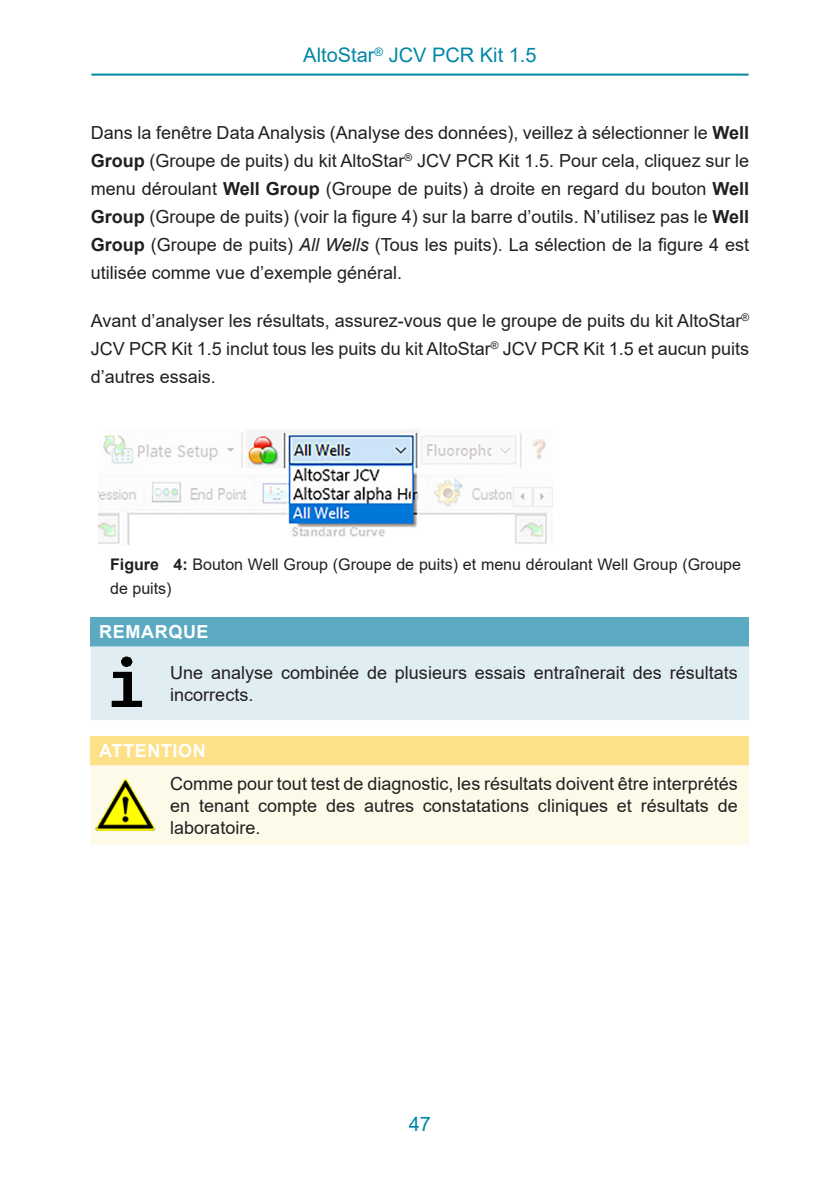
<style>
.page{position:relative;width:840px;height:1191px;background:#fff}
.page>*{position:absolute;margin:0;border:0;box-sizing:border-box;transform-origin:0 0}
.Seitenkopf{font:20px "Arial";color:#0087a6}
.Mengentext{font:18px/28px "Arial";color:#231f20;text-align:justify}
.Note_hazard_conseque{font:18px/22px "Arial";color:#231f20;text-align:justify}
.Note_para{font:18px/22px "Arial";color:#231f20}
.Note_Titel{font:700 18px "Arial";letter-spacing:.035em;color:#fff}
.Titel{font:16px/24px "Arial";color:#231f20}
.s1{font-weight:700}
.s2{font-style:italic}
</style>
<div class="page">
<hr style="left:91px;top:74px;width:657px;height:2px;background:#0087a6">
<img style="left:99px;top:430px;width:453px;height:115px">
<div style="left:91px;top:617px;width:657px;height:29px;background:#5caac2"></div>
<div style="left:91px;top:646px;width:657px;height:74px;background:#e0edf3"></div>
<img style="left:94px;top:652px;width:62px;height:62px">
<div style="left:91px;top:736px;width:657px;height:29px;background:#fee088"></div>
<div style="left:91px;top:765px;width:657px;height:80px;background:#fefaea"></div>
<img style="left:94px;top:774px;width:62px;height:62px">
<p class="Seitenkopf" style="left:303px;top:41px;width:235px">AltoStar<sup>®</sup> JCV PCR Kit 1.5</p>
<p class="Mengentext" style="left:91px;top:119px;width:659px">Dans la fenêtre Data Analysis (Analyse des données), veillez à sélectionner le <span class="s1">Well Group</span> (Groupe de puits) du kit AltoStar<sup>®</sup> JCV PCR Kit 1.5. Pour cela, cliquez sur le menu déroulant <span class="s1">Well Group</span> (Groupe de puits) à droite en regard du bouton <span class="s1">Well Group</span> (Groupe de puits) (voir la figure 4) sur la barre d’outils. N’utilisez pas le <span class="s1">Well Group</span> (Groupe de puits) <span class="s2">All Wells</span> (Tous les puits). La sélection de la figure 4 est utilisée comme vue d’exemple général.</p>
<p class="Mengentext" style="left:91px;top:307px;width:659px">Avant d’analyser les résultats, assurez-vous que le groupe de puits du kit AltoStar<sup>® </sup>JCV PCR Kit 1.5 inclut tous les puits du kit AltoStar<sup>®</sup> JCV PCR Kit 1.5 et aucun puits d’autres essais.</p>
<p class="Titel" style="left:110px;top:552px;width:632px"><span class="s1">Figure 4:</span> Bouton Well Group (Groupe de puits) et menu déroulant Well Group (Groupe de puits)</p>
<p class="Note_Titel" style="left:99px;top:619px;width:111px">REMARQUE</p>
<p class="Note_para" style="left:170px;top:661px;width:568px">Une analyse combinée de plusieurs essais entraînerait des résultats incorrects.</p>
<p class="Note_Titel" style="left:99px;top:738px;width:108px">ATTENTION</p>
<p class="Note_hazard_conseque" style="left:170px;top:772px;width:568px">Comme pour tout test de diagnostic, les résultats doivent être interprétés en tenant compte des autres constatations cliniques et résultats de laboratoire.</p>
<p class="Seitenkopf" style="left:408px;top:1110px;width:24px">47</p>
</div>
